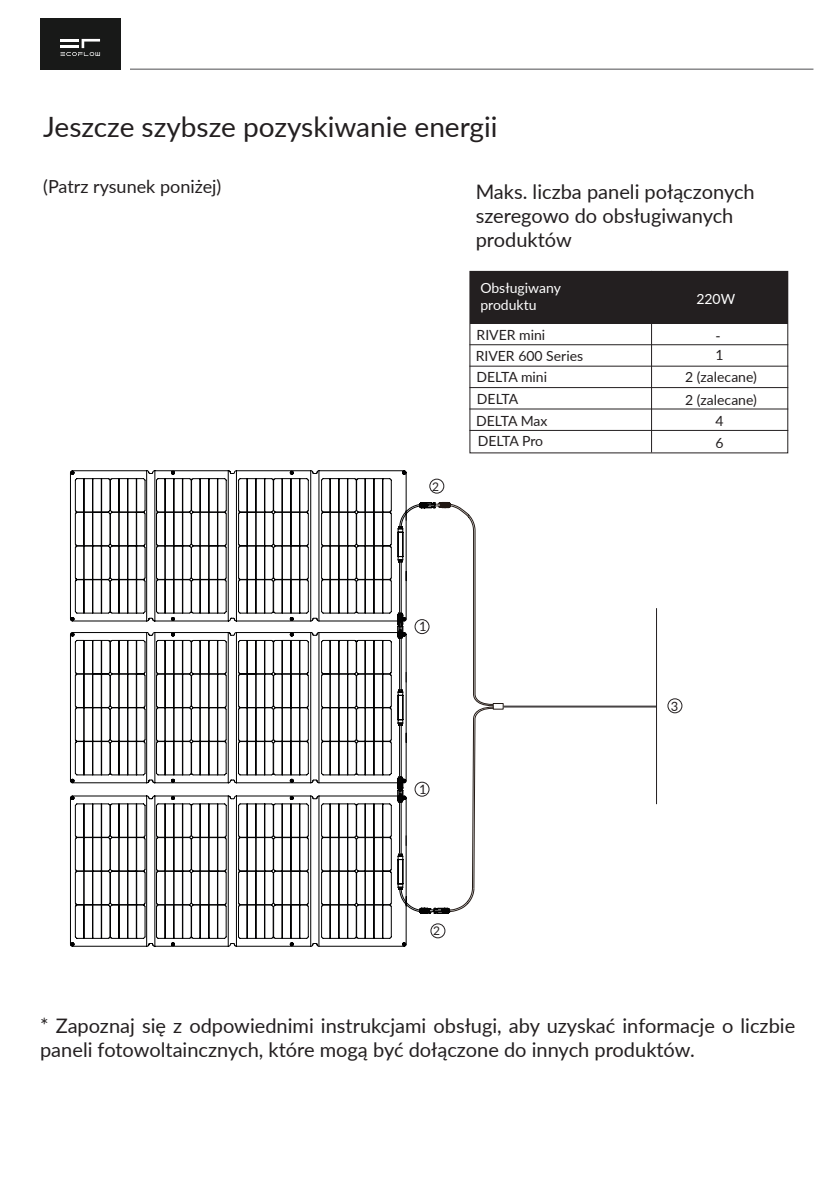
<style>
.page{position:relative;width:840px;height:1191px;background:#fff}
.page>*{position:absolute;margin:0;border:0;box-sizing:border-box;transform-origin:0 0}
.t1{font:28px "Lato";color:#231f20}
.t2{font:20px/24px "Lato";color:#231f20}
.t3{font:18px "Lato";color:#231f20}
.t4{font:14px/21.2px "Lato";color:#231f20}
.t5{font:14px/16.8px "Lato";color:#fff}
.t6{font:12.8px "Lato";color:#231f20}
.t7{font:12px "Lato";color:#231f20}
</style>
<div class="page">
<hr style="left:40px;top:69px;width:773px;height:1px;background:#4d4e50">
<div style="left:32px;top:55px;width:97px;height:30px;background:#fff"></div>
<div style="left:40px;top:18px;width:80px;height:52px;background:#181918"></div>
<svg style="left:60px;top:39px;width:40px;height:17px"></svg>
<div style="left:470px;top:271px;width:317px;height:53px;background:#231f20"></div>
<hr style="left:469px;top:344px;width:318px;height:1px;background:#231f20">
<hr style="left:469px;top:366px;width:318px;height:1px;background:#231f20">
<hr style="left:469px;top:387px;width:318px;height:1px;background:#231f20">
<hr style="left:650px;top:271px;width:1px;height:181px;background:#231f20">
<hr style="left:469px;top:409px;width:318px;height:1px;background:#231f20">
<hr style="left:469px;top:430px;width:318px;height:1px;background:#231f20">
<div style="left:492px;top:703px;width:11px;height:6px;border:1px solid #221914"></div>
<svg style="left:397px;top:502px;width:96px;height:445px"></svg>
<svg style="left:71px;top:470px;width:335px;height:151px"></svg>
<svg style="left:75px;top:470px;width:264px;height:151px"></svg>
<svg style="left:71px;top:632px;width:335px;height:151px"></svg>
<svg style="left:75px;top:632px;width:264px;height:151px"></svg>
<svg style="left:71px;top:796px;width:335px;height:150px"></svg>
<svg style="left:75px;top:795px;width:264px;height:151px"></svg>
<hr style="left:503px;top:706px;width:153px;height:1px;background:#231f20">
<hr style="left:655px;top:608px;width:1px;height:196px;background:#231f20">
<div style="left:414px;top:619px;width:15px;height:15px;border:1px solid #231f20;border-radius:50%"></div>
<div style="left:667px;top:698px;width:14px;height:15px;border:1px solid #231f20;border-radius:50%"></div>
<div style="left:414px;top:782px;width:15px;height:14px;border:1px solid #231f20;border-radius:50%"></div>
<div style="left:429px;top:479px;width:15px;height:14px;border:1px solid #231f20;border-radius:50%"></div>
<div style="left:430px;top:923px;width:15px;height:15px;border:1px solid #231f20;border-radius:50%"></div>
<h1 class="t1" style="left:43px;top:107px;width:455px">Jeszcze szybsze pozyskiwanie energii</h1>
<p class="t3" style="left:43px;top:173px;width:179px">(Patrz rysunek poniżej)</p>
<p class="t2" style="left:475px;top:179px;width:280px">Maks. liczba paneli połączonych szeregowo do obsługiwanych produktów</p>
<p class="t5" style="left:480px;top:279px;width:82px">Obsługiwany produktu</p>
<p class="t5" style="left:696px;top:290px;width:40px">220W</p>
<p class="t4" style="left:475px;top:323px;width:109px">RIVER mini<br>RIVER 600 Series<br>DELTA mini<br>DELTA<br>DELTA Max<br>DELTA Pro</p>
<p class="t4" style="left:715px;top:325px;width:10px;line-height:19.6px">-<br>1</p>
<p class="t4" style="left:684px;top:364px;width:73px;line-height:23.4px">2 (zalecane)<br>2 (zalecane)</p>
<p class="t4" style="left:715px;top:409px;width:10px;line-height:22.4px">4<br>6</p>
<p class="t7" style="left:432px;top:477px;width:8px">2</p>
<p class="t6" style="left:419px;top:617px;width:9px">1</p>
<p class="t6" style="left:419px;top:780px;width:9px">1</p>
<p class="t7" style="left:433px;top:922px;width:8px">2</p>
<p class="t6" style="left:670px;top:697px;width:9px">3</p>
<p class="t2" style="left:40px;top:1013px;width:756px">* Zapoznaj się z odpowiednimi instrukcjami obsługi, aby uzyskać informacje o liczbie paneli fotowoltaincznych, które mogą być dołączone do innych produktów.</p>
</div>
